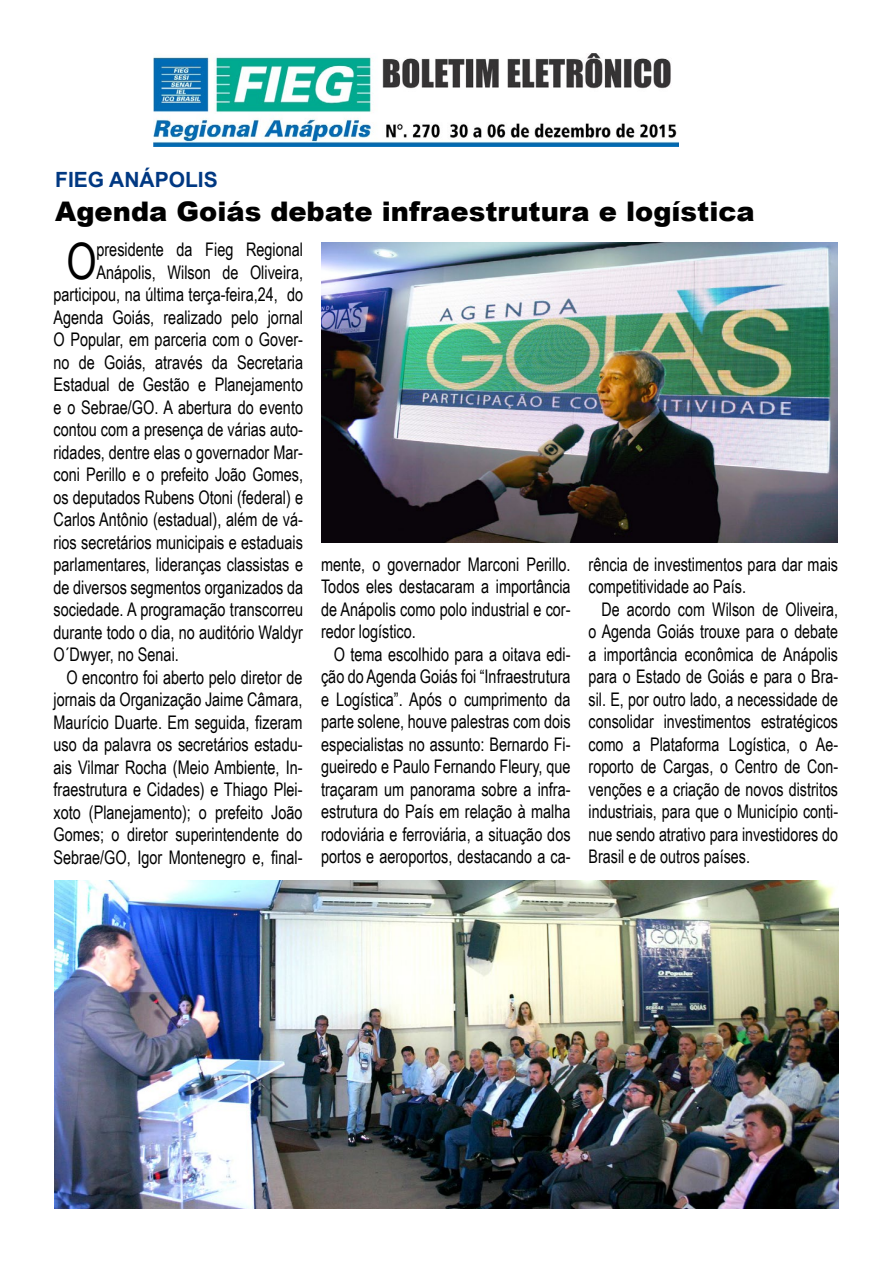
<style>
.page{position:relative;width:893px;height:1263px;background:#fff}
.page>*{position:absolute;margin:0;border:0;box-sizing:border-box;transform-origin:0 0}
.t1{font:50.25px "Arial Narrow";color:#000;scale:.94 1}
.t2{font:27px "Arial MT Black";color:#000}
.t3{font:700 21px "Arial";color:#003882}
.t4{font:18.75px/22.5px "Arial Narrow";color:#000;text-align:justify;scale:.94 1}
.t5{font:18.75px/22.5px "Arial Narrow";color:#000;text-align:justify;scale:.93 1}
</style>
<div class="page">
<img style="left:153px;top:53px;width:525px;height:94px">
<img style="left:321px;top:242px;width:516px;height:300px">
<img style="left:55px;top:880px;width:783px;height:329px">
<p class="t3" style="left:55px;top:165px;width:164px">FIEG ANÁPOLIS</p>
<h2 class="t2" style="left:55px;top:194px;width:701px">Agenda Goiás debate infraestrutura e logística</h2>
<h1 class="t1" style="left:66px;top:224px;width:34px">O</h1>
<p class="t4" style="left:96px;top:237px;width:221px">presidente da Fieg Regional</p>
<p class="t4" style="left:96px;top:260px;width:221px">Anápolis, Wilson de Oliveira,</p>
<p class="t4" style="left:54px;top:282px;width:267px">participou, na última terça-feira,24, do</p>
<p class="t4" style="left:54px;top:305px;width:267px">Agenda Goiás, realizado pelo jornal</p>
<p class="t4" style="left:54px;top:327px;width:267px">O Popular, em parceria com o Gover-</p>
<p class="t4" style="left:54px;top:350px;width:267px">no de Goiás, através da Secretaria</p>
<p class="t4" style="left:54px;top:372px;width:267px">Estadual de Gestão e Planejamento</p>
<p class="t4" style="left:54px;top:395px;width:267px">e o Sebrae/GO. A abertura do evento</p>
<p class="t4" style="left:54px;top:417px;width:267px">contou com a presença de várias auto-</p>
<p class="t4" style="left:54px;top:440px;width:267px">ridades, dentre elas o governador Mar-</p>
<p class="t4" style="left:54px;top:462px;width:267px">coni Perillo e o prefeito João Gomes,</p>
<p class="t4" style="left:54px;top:485px;width:267px">os deputados Rubens Otoni (federal) e</p>
<p class="t4" style="left:54px;top:507px;width:267px">Carlos Antônio (estadual), além de vá-</p>
<p class="t4" style="left:54px;top:530px;width:267px">rios secretários municipais e estaduais</p>
<p class="t4" style="left:54px;top:552px;width:267px">parlamentares, lideranças classistas e</p>
<p class="t4" style="left:54px;top:575px;width:267px">de diversos segmentos organizados da</p>
<p class="t4" style="left:54px;top:597px;width:267px">sociedade. A programação transcorreu</p>
<p class="t4" style="left:54px;top:620px;width:267px">durante todo o dia, no auditório Waldyr</p>
<p class="t4" style="left:54px;top:642px;width:135px">O´Dwyer, no Senai.</p>
<p class="t4" style="left:66px;top:665px;width:253px">O encontro foi aberto pelo diretor de</p>
<p class="t4" style="left:54px;top:687px;width:266px">jornais da Organização Jaime Câmara,</p>
<p class="t4" style="left:54px;top:710px;width:266px">Maurício Duarte. Em seguida, fizeram</p>
<p class="t4" style="left:54px;top:732px;width:266px">uso da palavra os secretários estadu-</p>
<p class="t4" style="left:54px;top:755px;width:266px">ais Vilmar Rocha (Meio Ambiente, In-</p>
<p class="t4" style="left:54px;top:777px;width:266px">fraestrutura e Cidades) e Thiago Plei-</p>
<p class="t4" style="left:54px;top:800px;width:266px">xoto (Planejamento); o prefeito João</p>
<p class="t4" style="left:54px;top:822px;width:266px">Gomes; o diretor superintendente do</p>
<p class="t4" style="left:54px;top:845px;width:266px">Sebrae/GO, Igor Montenegro e, final-</p>
<p class="t4" style="left:589px;top:552px;width:267px">rência de investimentos para dar mais competitividade ao País.</p>
<p class="t5" style="left:589px;top:597px;width:270px;text-indent:13px">De acordo com Wilson de Oliveira, o Agenda Goiás trouxe para o debate a importância econômica de Anápolis para o Estado de Goiás e para o Bra&shy;sil. E, por outro lado, a necessidade de consolidar investimentos estratégicos como a Plataforma Logística, o Ae&shy;roporto de Cargas, o Centro de Con&shy;venções e a criação de novos distritos industriais, para que o Município conti&shy;nue sendo atrativo para investidores do Brasil e de outros países.</p>
<p class="t4" style="left:321px;top:552px;width:267px">mente, o governador Marconi Perillo.<br>Todos eles destacaram a importância de Anápolis como polo industrial e cor&shy;redor logístico.</p>
<p class="t4" style="left:321px;top:642px;width:267px;text-indent:13px">O tema escolhido para a oitava edi&shy;ção do Agenda Goiás foi “Infraestrutura e Logística”. Após o cumprimento da parte solene, houve palestras com dois especialistas no assunto: Bernardo Fi&shy;gueiredo e Paulo Fernando Fleury, que traçaram um panorama sobre a infra&shy;estrutura do País em relação à malha rodoviária e ferroviária, a situação dos portos e aeroportos, destacando a ca-</p>
</div>
